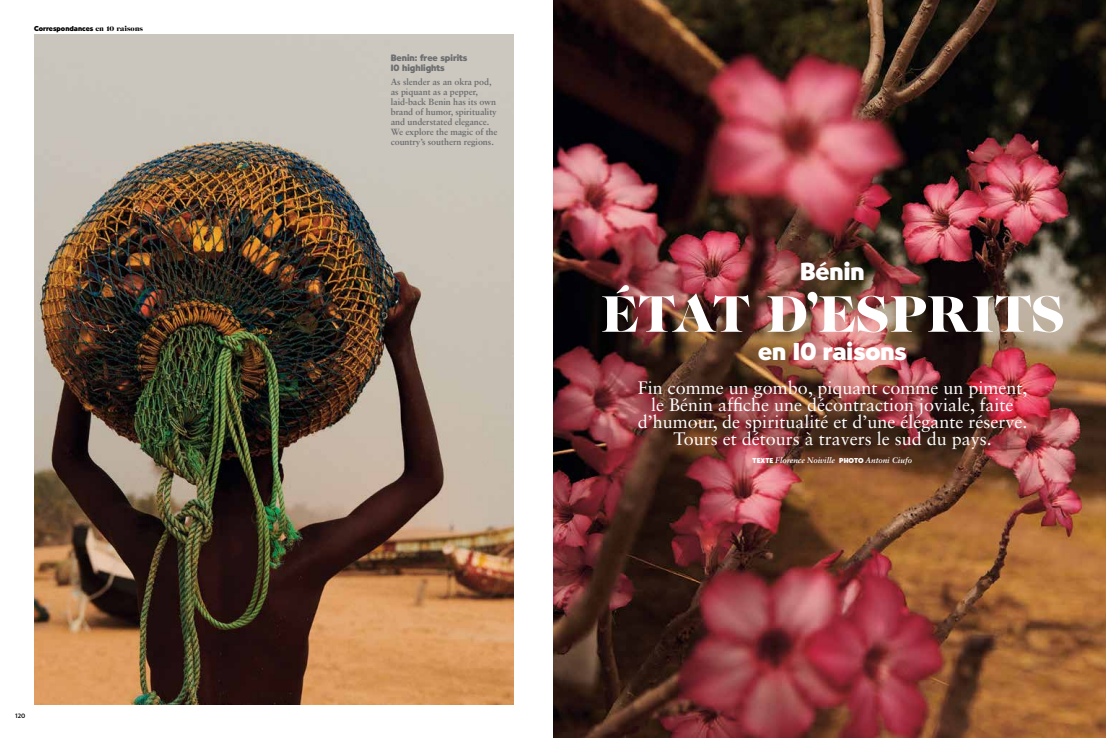
<style>
.page{position:relative;width:1106px;height:738px;background:#fff}
.page>*{position:absolute;margin:0;border:0;box-sizing:border-box;transform-origin:0 0}
.t1{font:53px "Caslon Graphique EFOP";color:#fff}
.t2{font:700 24px "Cg Bernhardt";color:#fff}
.t3{font:18px/17px "Sabon LT Std";color:#fff;text-align:center}
.t4{font:700 9px/10px "Sabon LT Std";letter-spacing:-.005em;color:#6d6e71}
.t5{font:700 9px/10px "Cg Bernhardt";color:#6d6e71}
.t6{font:italic 700 8px "Sabon LT Std";color:#fff}
.t7{font:700 7px "Cg Bernhardt";color:#000}
.t8{font:700 6px "Verlag";color:#000}
.s1{font-family:"Caslon Graphique EFOP";font-weight:400}
.s2{font-family:"Cg Bernhardt";font-style:normal;font-size:7px}
</style>
<div class="page">
<img style="left:34px;top:34px;width:479px;height:670px">
<img style="left:553px;top:0;width:553px;height:737px">
<p class="t7" style="left:34px;top:24px;width:110px">Correspondances <span class="s1">en 10 raisons</span></p>
<p class="t8" style="left:15px;top:710px;width:12px">120</p>
<p class="t5" style="left:391px;top:53px;width:78px">Benin: free spirits<br>10 highlights</p>
<p class="t4" style="left:391px;top:77px;width:108px">As slender as an okra pod, as piquant as a pepper, laid-back Benin has its own brand of humor, spirituality and understated elegance.<br>We explore the magic of the country’s southern regions.</p>
<h2 class="t2" style="left:800px;top:256px;width:66px">Bénin</h2>
<h1 class="t1" style="left:600px;top:284px;width:466px">ÉTAT D’ESPRITS</h1>
<h2 class="t2" style="left:758px;top:336px;width:150px">en 10 raisons</h2>
<p class="t3" style="left:638px;top:378px;width:391px">Fin comme un gombo, piquant comme un piment, le Bénin affiche une décontraction joviale, faite d’humour, de spiritualité et d’une élégante réserve.<br>Tours et détours à travers le sud du pays.</p>
<p class="t6" style="left:752px;top:455px;width:161px"><span class="s2">TEXTE</span> Florence Noiville <span class="s2">PHOTO</span> Antoni Ciufo</p>
</div>
